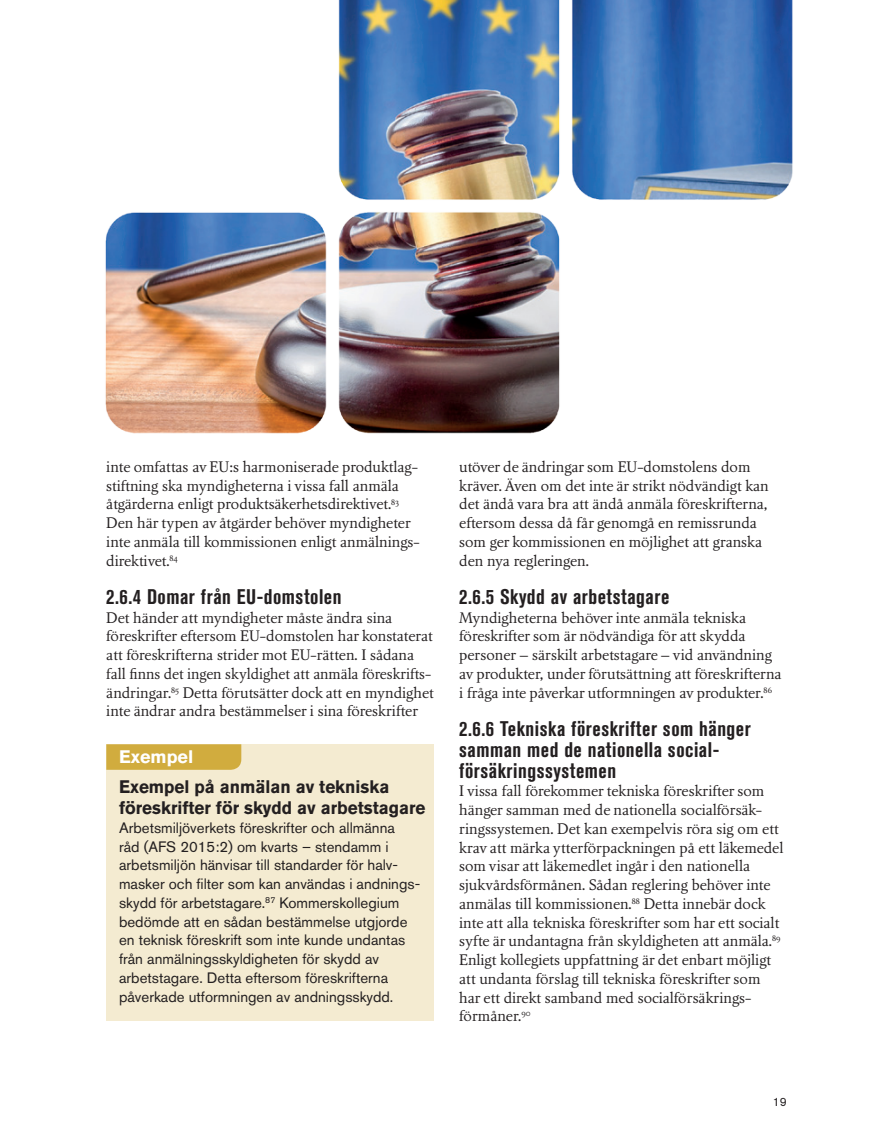
<style>
.page{position:relative;width:893px;height:1127px;background:#fff}
.page>*{position:absolute;margin:0;border:0;box-sizing:border-box;transform-origin:0 0}
.Mellanrubrik_2{font:700 condensed 21px/21px "Akzidenz Grotesk BQ";letter-spacing:.025em;color:#231f20}
.Faktaruta_-_rubrik{font:700 18px/21px "Akzidenz Grotesk BQ";color:#231f20;scale:.95 1}
.Faktaruta_-_rubrik-2{font:700 18px "Akzidenz Grotesk BQ";color:#fff}
.Bröd{font:15px/18.8px "Nordling BQ Reg Os F";color:#231f20}
.Faktaruta_-_bröd{font:15px/18.8px "Akzidenz Grotesk BQ";color:#231f20}
.t1{font:12px "Akzidenz Grotesk BQ";color:#231f20}
</style>
<div class="page">
<div style="left:106px;top:744px;width:328px;height:276px;background:#f4ebd1"></div>
<svg style="left:106px;top:744px;width:135px;height:26px;background:#d1ad41"></svg>
<img style="left:105px;top:0;width:688px;height:434px">
<p class="Bröd" style="left:106px;top:458px;width:315px">inte omfattas av EU:s harmoniserade produktlag&shy;stiftning ska myndigheterna i vissa fall anmäla åtgärderna enligt produktsäkerhetsdirektivet.<sup>83<br></sup>Den här typen av åtgärder behöver myndigheter inte anmäla till kommissionen enligt anmälnings&shy;direktivet.<sup>84</sup></p>
<p class="Mellanrubrik_2" style="left:106px;top:586px;width:237px">2.6.4 Domar från EU-domstolen</p>
<p class="Bröd" style="left:106px;top:608px;width:329px">Det händer att myndigheter måste ändra sina föreskrifter eftersom EU-domstolen har konstaterat att föreskrifterna strider mot EU-rätten. I sådana fall finns det ingen skyldighet att anmäla föreskrifts&shy;ändringar.<sup>85</sup> Detta förutsätter dock att en myndighet inte ändrar andra bestämmelser i sina föreskrifter</p>
<p class="Faktaruta_-_rubrik-2" style="left:119px;top:746px;width:76px">Exempel</p>
<p class="Faktaruta_-_rubrik" style="left:119px;top:776px;width:324px">Exempel på anmälan av tekniska föreskrifter för skydd av arbetstagare</p>
<p class="Faktaruta_-_bröd" style="left:119px;top:818px;width:303px">Arbetsmiljöverkets föreskrifter och allmänna<br>råd (AFS 2015:2) om kvarts – stendamm i arbetsmiljön hänvisar till standarder för halv&shy;masker och filter som kan användas i andnings&shy;skydd för arbetstagare.<sup>87</sup> Kommerskollegium bedömde att en sådan bestämmelse utgjorde en teknisk föreskrift som inte kunde undantas från anmälningsskyldigheten för skydd av arbetstagare. Detta eftersom föreskrifterna påverkade utformningen av andningsskydd.</p>
<p class="Bröd" style="left:459px;top:458px;width:311px">utöver de ändringar som EU-domstolens dom kräver. Även om det inte är strikt nödvändigt kan det ändå vara bra att ändå anmäla föreskrifterna, eftersom dessa då får genomgå en remissrunda som ger kommissionen en möjlighet att granska den nya regleringen.</p>
<p class="Mellanrubrik_2" style="left:459px;top:586px;width:212px">2.6.5 Skydd av arbetstagare</p>
<p class="Bröd" style="left:459px;top:608px;width:324px">Myndigheterna behöver inte anmäla tekniska föreskrifter som är nödvändiga för att skydda personer – särskilt arbetstagare – vid användning av produkter, under förutsättning att föreskrifterna i fråga inte påverkar utformningen av produkter.<sup>86</sup></p>
<p class="Mellanrubrik_2" style="left:459px;top:718px;width:293px">2.6.6 Tekniska föreskrifter som hänger samman med de nationella social&shy;försäkringssystemen</p>
<p class="Bröd" style="left:459px;top:782px;width:326px">I vissa fall förekommer tekniska föreskrifter som hänger samman med de nationella socialförsäk&shy;ringssystemen. Det kan exempelvis röra sig om ett krav att märka ytterförpackningen på ett läkemedel som visar att läkemedlet ingår i den nationella sjukvårdsförmånen. Sådan reglering behöver inte anmälas till kommissionen.<sup>88</sup> Detta innebär dock inte att alla tekniska föreskrifter som har ett socialt syfte är undantagna från skyldigheten att anmäla.<sup>89<br></sup>Enligt kollegiets uppfattning är det enbart möjligt att undanta förslag till tekniska föreskrifter som har ett direkt samband med socialförsäkrings&shy;förmåner.<sup>90</sup></p>
<p class="t1" style="left:773px;top:1095px;width:15px">19</p>
</div>
